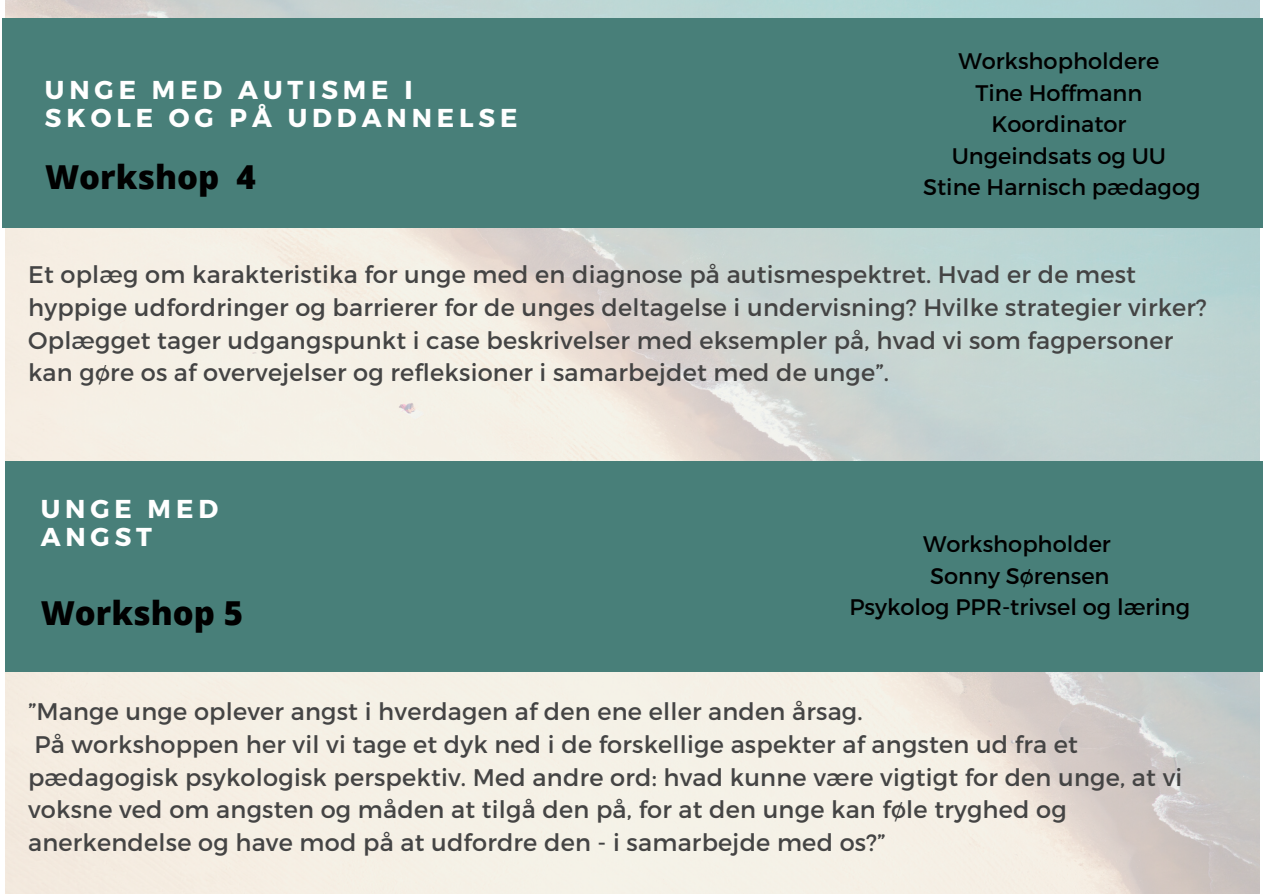
<style>
.page{position:relative;width:1263px;height:894px;background:#fff}
.page>*{position:absolute;margin:0;border:0;box-sizing:border-box;transform-origin:0 0}
.t1{font:800 33px "Open Sans";color:#000}
.t2{font:700 25.8px/28px "Montserrat";letter-spacing:.19em;color:#fff}
.t3{font:24px/32.5px "Montserrat";letter-spacing:.01em;color:#444}
.t4{font:22.5px/31.5px "Montserrat";color:#000;text-align:center}
</style>
<div class="page">
<img style="left:5px;top:0;width:1254px;height:893px">
<div style="left:2px;top:18px;width:1260px;height:209px;background:#487f79"></div>
<div style="left:5px;top:462px;width:1258px;height:209px;background:#487f79"></div>
<p class="t2" style="left:45px;top:74px;width:474px">UNGE MED AUTISME I<br>SKOLE OG PÅ UDDANNELSE</p>
<h1 class="t1" style="left:45px;top:153px;width:212px">Workshop 4</h1>
<p class="t4" style="left:923px;top:44px;width:279px">Workshopholdere<br>Tine Hoffmann<br>Koordinator<br>Ungeindsats og UU<br>Stine Harnisch pædagog</p>
<p class="t3" style="left:28px;top:257px;width:1180px">Et oplæg om karakteristika for unge med en diagnose på autismespektret. Hvad er de mest hyppige udfordringer og barrierer for de unges deltagelse i undervisning? Hvilke strategier virker?<br>Oplægget tager udgangspunkt i case beskrivelser med eksempler på, hvad vi som fagpersoner kan gøre os af overvejelser og refleksioner i samarbejdet med de unge”.</p>
<p class="t2" style="left:41px;top:493px;width:179px">UNGE MED<br>ANGST</p>
<h1 class="t1" style="left:41px;top:590px;width:204px">Workshop 5</h1>
<p class="t4" style="left:849px;top:527px;width:342px">Workshopholder<br>Sonny Sørensen<br>Psykolog PPR-trivsel og læring</p>
<p class="t3" style="left:28px;top:694px;width:1156px">”Mange unge oplever angst i hverdagen af den ene eller anden årsag.<br>På workshoppen her vil vi tage et dyk ned i de forskellige aspekter af angsten ud fra et pædagogisk psykologisk perspektiv. Med andre ord: hvad kunne være vigtigt for den unge, at vi voksne ved om angsten og måden at tilgå den på, for at den unge kan føle tryghed og anerkendelse og have mod på at udfordre den - i samarbejde med os?”</p>
</div>
